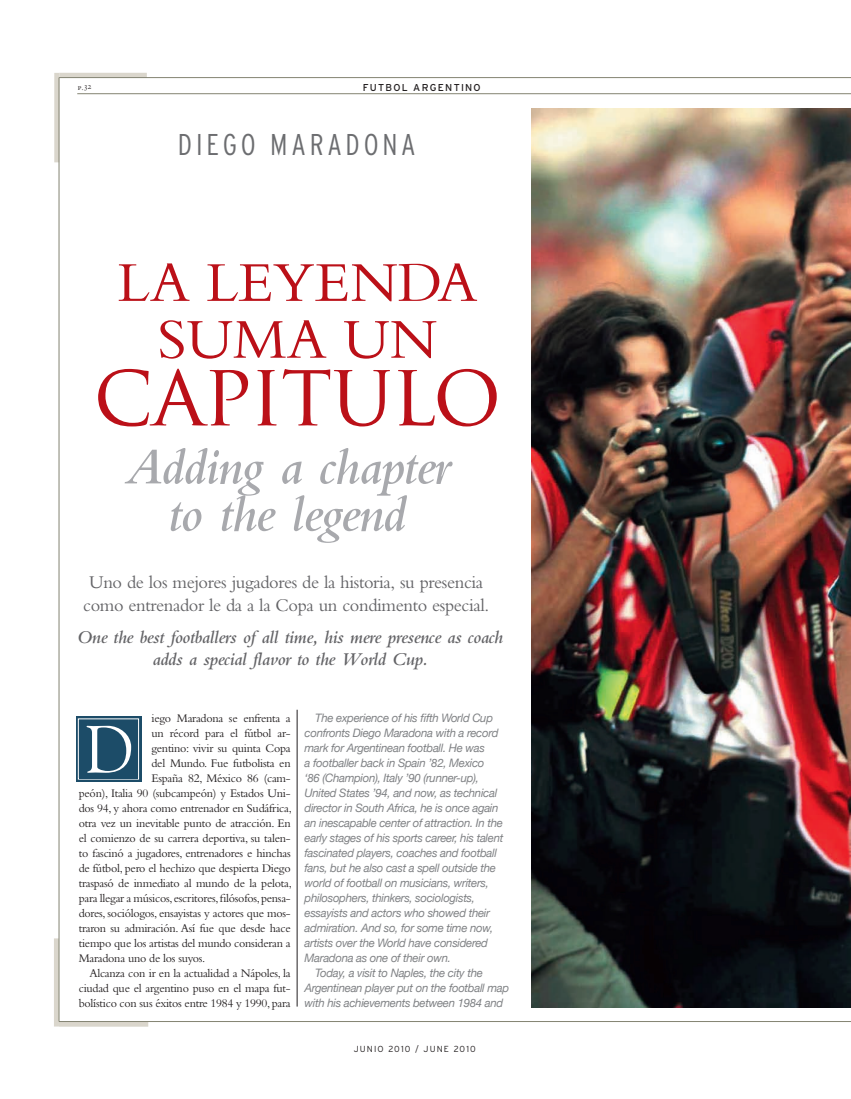
<style>
.page{position:relative;width:851px;height:1099px;background:#fff}
.page>*{position:absolute;margin:0;border:0;box-sizing:border-box;transform-origin:0 0}
.t1{font:86.38px "Trajan Pro";letter-spacing:-.02em;color:#bb1018}
.t2{font:66.25px "Goudy Std";color:#fff}
.t3{font:58.75px/56.8px "Bembo Std";color:#bb1018;text-align:center}
.t4{font:italic 600 52.75px/47.2px "Bembo Std";letter-spacing:-.025em;color:#a8a9ad;text-align:center}
.t5{font:300 condensed 30px "Interstate";letter-spacing:.125em;color:#6c6d70}
.t6{font:18.75px/22.5px "Bembo Std";letter-spacing:-.02em;color:#636366;text-align:center}
.t7{font:italic 600 18.75px/22.5px "Bembo Std";letter-spacing:-.02em;color:#636366;text-align:center}
.t8{font:12.25px "Bembo Std";letter-spacing:-.02em;color:#231f20}
.t9{font:italic 11.62px "Helvetica Neue";letter-spacing:-.025em;color:#808285}
.t10{font:10px "Interstate";letter-spacing:.125em;color:#231f20}
.t11{font:300 8.75px "Interstate";letter-spacing:.125em;color:#231f20}
.t12{font:8.75px "Bembo Std";color:#231f20}
</style>
<div class="page">
<div style="left:59px;top:73px;width:88px;height:5px;background:#dad6cc"></div>
<div style="left:54px;top:73px;width:5px;height:89px;background:#dad6cc"></div>
<div style="left:54px;top:938px;width:5px;height:88px;background:#dad6cc"></div>
<div style="left:59px;top:1021px;width:89px;height:5px;background:#dad6cc"></div>
<hr style="left:77px;top:93px;width:773px;height:1px;background:#838372">
<hr style="left:59px;top:77px;width:1px;height:944px;background:#838372">
<hr style="left:59px;top:1021px;width:791px;height:1px;background:#838372">
<hr style="left:59px;top:77px;width:791px;height:1px;background:#838372">
<svg style="left:76px;top:716px;width:65px;height:65px"></svg>
<div style="left:78px;top:718px;width:61px;height:61px;border:1px solid #fff"></div>
<div style="left:79px;top:719px;width:59px;height:59px;background:#1c4c68"></div>
<hr style="left:297px;top:709px;width:1px;height:297px;background:#231f20">
<img style="left:531px;top:109px;width:319px;height:898px">
<p class="t12" style="left:78px;top:82px;width:15px">p.32</p>
<p class="t10" style="left:363px;top:82px;width:119px">FUTBOL ARGENTINO</p>
<p class="t5" style="left:178px;top:128px;width:239px">DIEGO MARADONA</p>
<p class="t3" style="left:117px;top:253px;width:361px">LA LEyENDA<br>SUMA UN</p>
<p class="t1" style="left:93px;top:339px;width:409px">CAPITULO</p>
<p class="t4" style="left:124px;top:443px;width:327px">Adding a chapter to the legend</p>
<p class="t6" style="left:83px;top:570px;width:407px">Uno de los mejores jugadores de la historia, su presencia como entrenador le da a la Copa un condimento especial.</p>
<p class="t7" style="left:77px;top:625px;width:427px">One the best footballers of all time, his mere presence as coach adds a special flavor to the World Cup.</p>
<p class="t8" style="left:151px;top:711px;width:141px">iego Maradona se enfrenta a</p>
<p class="t8" style="left:151px;top:726px;width:141px">un récord para el fútbol ar-</p>
<p class="t8" style="left:151px;top:741px;width:141px">gentino: vivir su quinta Copa</p>
<p class="t8" style="left:151px;top:756px;width:141px">del Mundo. Fue futbolista en</p>
<p class="t8" style="left:151px;top:770px;width:141px">España 82, México 86 (cam-</p>
<p class="t8" style="left:79px;top:785px;width:213px">peón), Italia 90 (subcampeón) y Estados Uni-</p>
<p class="t8" style="left:79px;top:800px;width:214px">dos 94, y ahora como entrenador en Sudáfrica,</p>
<p class="t8" style="left:79px;top:815px;width:213px">otra vez un inevitable punto de atracción. En</p>
<p class="t8" style="left:79px;top:830px;width:213px">el comienzo de su carrera deportiva, su talen-</p>
<p class="t8" style="left:79px;top:845px;width:213px">to fascinó a jugadores, entrenadores e hinchas</p>
<p class="t8" style="left:79px;top:860px;width:213px">de fútbol, pero el hechizo que despierta Diego</p>
<p class="t8" style="left:79px;top:875px;width:214px">traspasó de inmediato al mundo de la pelota,</p>
<p class="t8" style="left:79px;top:890px;width:213px">para llegar a músicos, escritores, filósofos, pensa-</p>
<p class="t8" style="left:79px;top:905px;width:213px">dores, sociólogos, ensayistas y actores que mos-</p>
<p class="t8" style="left:79px;top:920px;width:213px">traron su admiración. Así fue que desde hace</p>
<p class="t8" style="left:79px;top:935px;width:213px">tiempo que los artistas del mundo consideran a</p>
<p class="t8" style="left:79px;top:950px;width:128px">Maradona uno de los suyos.</p>
<p class="t8" style="left:89px;top:965px;width:203px">Alcanza con ir en la actualidad a Nápoles, la</p>
<p class="t8" style="left:79px;top:980px;width:213px">ciudad que el argentino puso en el mapa fut-</p>
<p class="t8" style="left:79px;top:995px;width:213px">bolístico con sus éxitos entre 1984 y 1990, para</p>
<p class="t2" style="left:84px;top:708px;width:49px">D</p>
<p class="t9" style="left:315px;top:710px;width:179px">The experience of his fifth World Cup</p>
<p class="t9" style="left:304px;top:725px;width:195px">confronts Diego Maradona with a record</p>
<p class="t9" style="left:304px;top:740px;width:182px">mark for Argentinean football. He was</p>
<p class="t9" style="left:304px;top:755px;width:181px">a footballer back in Spain ’82, Mexico</p>
<p class="t9" style="left:304px;top:770px;width:176px">‘86 (Champion), Italy ’90 (runner-up),</p>
<p class="t9" style="left:304px;top:785px;width:194px">United States ’94, and now, as technical</p>
<p class="t9" style="left:304px;top:800px;width:195px">director in South Africa, he is once again</p>
<p class="t9" style="left:304px;top:815px;width:200px">an inescapable center of attraction. In the</p>
<p class="t9" style="left:304px;top:830px;width:200px">early stages of his sports career, his talent</p>
<p class="t9" style="left:304px;top:845px;width:194px">fascinated players, coaches and football</p>
<p class="t9" style="left:304px;top:860px;width:193px">fans, but he also cast a spell outside the</p>
<p class="t9" style="left:304px;top:875px;width:186px">world of football on musicians, writers,</p>
<p class="t9" style="left:304px;top:890px;width:172px">philosophers, thinkers, sociologists,</p>
<p class="t9" style="left:304px;top:905px;width:187px">essayists and actors who showed their</p>
<p class="t9" style="left:304px;top:920px;width:190px">admiration. And so, for some time now,</p>
<p class="t9" style="left:304px;top:935px;width:185px">artists over the World have considered</p>
<p class="t9" style="left:304px;top:950px;width:148px">Maradona as one of their own.</p>
<p class="t9" style="left:315px;top:965px;width:169px">Today, a visit to Naples, the city the</p>
<p class="t9" style="left:304px;top:980px;width:206px">Argentinean player put on the football map</p>
<p class="t9" style="left:304px;top:995px;width:200px">with his achievements between 1984 and</p>
<p class="t11" style="left:353px;top:1043px;width:123px">JUNIO 2010 / JUNE 2010</p>
</div>
